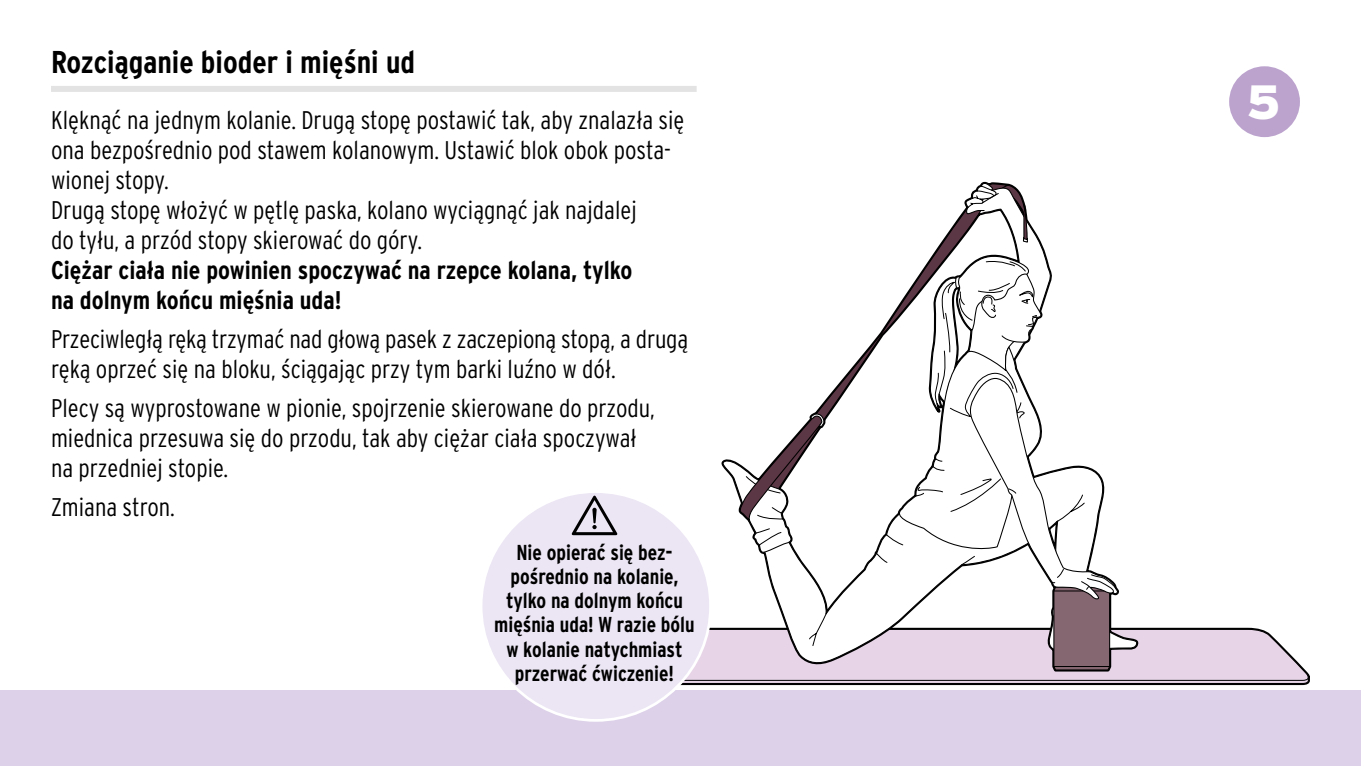
<style>
.page{position:relative;width:1361px;height:766px;background:#fff}
.page>*{position:absolute;margin:0;border:0;box-sizing:border-box;transform-origin:0 0}
.ID_M01_KREIS_SCHWARZ{font:900 48px "Interstate OT";color:#fff}
.id_headline_Übung_li{font:700 condensed 31.5px "Interstate OT";color:#000}
.ID_FLIESSTEXT{font:300 condensed 25.5px/30px "Interstate OT";color:#000}
.id_subline_1_xivz{font:700 condensed 21.6px/24.3px "Interstate OT";color:#000;text-align:center;scale:.96 1}
.s1{font-weight:700}
</style>
<div class="page">
<div style="left:0;top:690px;width:1361px;height:75px;background:#ddd1e9"></div>
<div style="left:51px;top:86px;width:645px;height:6px;background:#e3e3e3"></div>
<svg style="left:681px;top:182px;width:629px;height:502px"></svg>
<div style="left:1229px;top:66px;width:71px;height:71px;background:#bca3ce;border-radius:50%"></div>
<div style="left:481px;top:491px;width:229px;height:229px;background:#ece6f4;border-radius:50%"></div>
<svg style="left:572px;top:495px;width:45px;height:40px"></svg>
<p class="id_headline_Übung_li" style="left:51px;top:43px;width:366px">Rozciąganie bioder i mięśni ud</p>
<p class="ID_FLIESSTEXT" style="left:51px;top:105px;width:635px">Klęknąć na jednym kolanie. Drugą stopę postawić tak, aby znalazła się ona bezpośrednio pod stawem kolanowym. Ustawić blok obok posta&shy;wionej stopy.<br>Drugą stopę włożyć w pętlę paska, kolano wyciągnąć jak najdalej<br>do tyłu, a przód stopy skierować do góry.<br><span class="s1">Ciężar ciała nie powinien spoczywać na rzepce kolana, tylko<br>na dolnym końcu mięśnia uda!</span></p>
<p class="ID_FLIESSTEXT" style="left:51px;top:324px;width:639px">Przeciwległą ręką trzymać nad głową pasek z zaczepioną stopą, a drugą ręką oprzeć się na bloku, ściągając przy tym barki luźno w dół.</p>
<p class="ID_FLIESSTEXT" style="left:51px;top:393px;width:605px">Plecy są wyprostowane w pionie, spojrzenie skierowane do przodu, miednica przesuwa się do przodu, tak aby ciężar ciała spoczywał na przedniej stopie.</p>
<p class="ID_FLIESSTEXT" style="left:51px;top:491px;width:125px">Zmiana stron.</p>
<p class="id_subline_1_xivz" style="left:494px;top:539px;width:210px">Nie opierać się bez&shy;pośrednio na kolanie, tylko na dolnym końcu mięśnia uda! W razie bólu w kolanie natychmiast przerwać ćwiczenie!</p>
<p class="ID_M01_KREIS_SCHWARZ" style="left:1246px;top:70px;width:36px">5</p>
</div>
